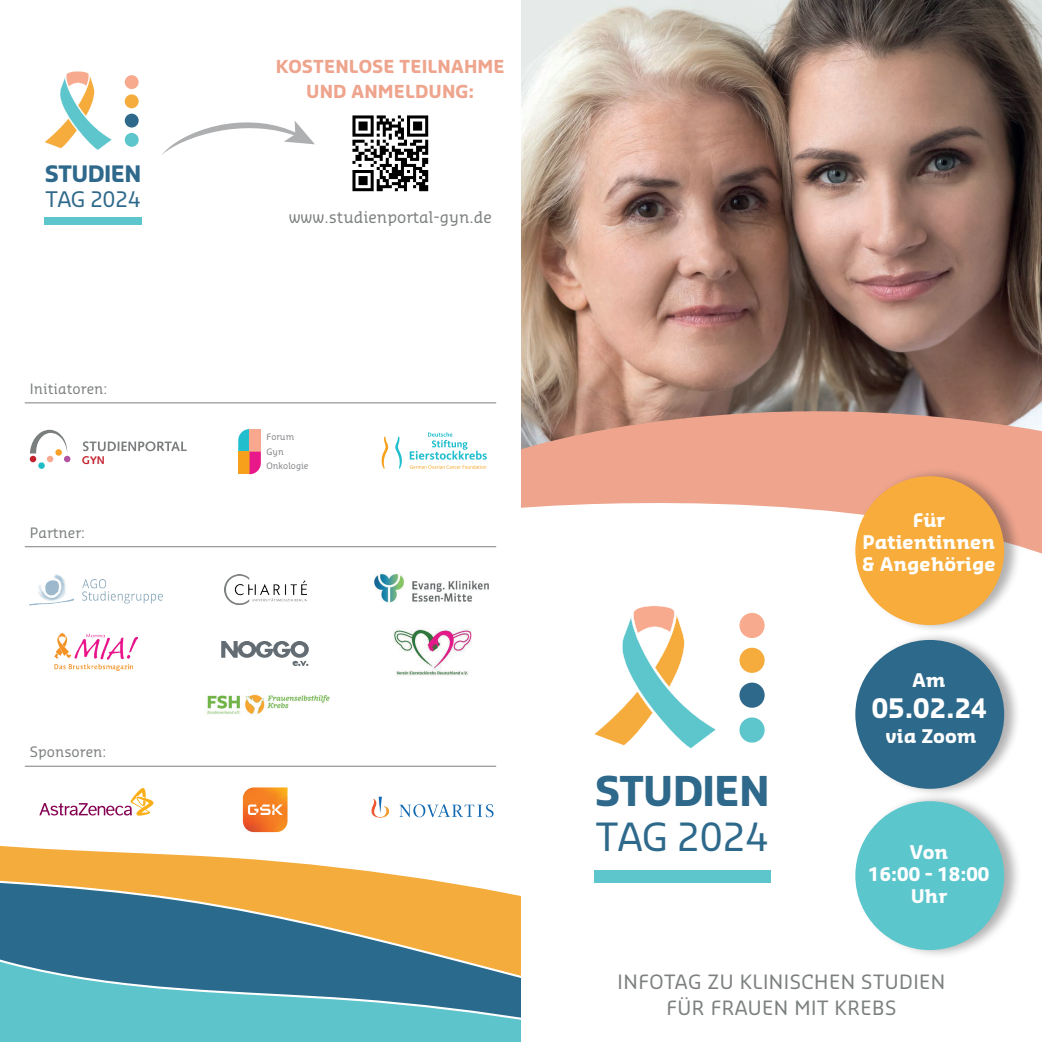
<style>
.page{position:relative;width:1042px;height:1042px;background:#fff}
.page>*{position:absolute;margin:0;border:0;box-sizing:border-box;transform-origin:0 0}
.t1{font:700 40.07px "Sansa Slab";letter-spacing:-.025em;color:#2e698b}
.t2{font:37.98px "Sansa Slab";letter-spacing:-.025em;color:#2e698b}
.t3{font:700 26.25px "Sansa Slab";color:#fff}
.t4{font:700 22.05px "Sansa Slab";letter-spacing:-.025em;color:#2e698b}
.t5{font:21px "Sansa Slab";letter-spacing:-.025em;color:#2e698b}
.t6{font:19.25px/26.2px "Sansa Slab";letter-spacing:.025em;color:#7c807f;text-align:center}
.t7{font:700 18.38px/22.1px "Sansa Slab";color:#fff;text-align:center}
.t8{font:700 17.5px/24.5px "Sansa Slab";letter-spacing:.005em;color:#eea48d;text-align:center}
.t9{font:15.75px "Sansa Slab";color:#7c807f}
.t10{font:14px "Sansa Slab";letter-spacing:.005em;color:#7c807f}
.t11{font:700 11.2px "Syntax";color:#c4212e}
.t12{font:8.58px/14.5px "Sansa Slab";color:#808285}
.s1{font-family:"Arial";font-size:28px}
</style>
<div class="page">
<svg style="left:0;top:790px;width:521px;height:116px"></svg>
<svg style="left:0;top:906px;width:521px;height:136px;background:#5c969a"></svg>
<img style="left:521px;top:0;width:521px;height:373px">
<div style="left:739px;top:682px;width:25px;height:26px;background:#2e698b;border-radius:50%"></div>
<div style="left:739px;top:648px;width:25px;height:25px;background:#f6ac3c;border-radius:50%"></div>
<div style="left:739px;top:613px;width:25px;height:25px;background:#f8aa8f;border-radius:50%"></div>
<div style="left:739px;top:717px;width:25px;height:25px;background:#5dc6cd;border-radius:50%"></div>
<div style="left:594px;top:870px;width:176px;height:12px;background:#5dc6cd"></div>
<svg style="left:594px;top:606px;width:122px;height:142px"></svg>
<svg style="left:521px;top:373px;width:521px;height:181px;fill:#eea48d"></svg>
<img style="left:352px;top:115px;width:77px;height:77px">
<div style="left:125px;top:114px;width:14px;height:14px;background:#2e698b;border-radius:50%"></div>
<div style="left:125px;top:94px;width:14px;height:14px;background:#f6ac3c;border-radius:50%"></div>
<div style="left:125px;top:75px;width:14px;height:14px;background:#f8aa8f;border-radius:50%"></div>
<div style="left:125px;top:133px;width:14px;height:14px;background:#5dc6cd;border-radius:50%"></div>
<div style="left:45px;top:217px;width:97px;height:7px;background:#5dc6cd"></div>
<svg style="left:44px;top:71px;width:68px;height:79px"></svg>
<svg style="left:238px;top:429px;width:23px;height:45px"></svg>
<svg style="left:83px;top:441px;width:104px;height:10px"></svg>
<div style="left:38px;top:462px;width:7px;height:7px;background:#23bdc5;border-radius:50%"></div>
<svg style="left:30px;top:430px;width:40px;height:32px"></svg>
<svg style="left:410px;top:432px;width:77px;height:37px"></svg>
<svg style="left:395px;top:436px;width:7px;height:33px"></svg>
<svg style="left:381px;top:436px;width:7px;height:33px"></svg>
<hr style="left:25px;top:402px;width:471px;height:1px;background:#7c807f">
<svg style="left:162px;top:121px;width:153px;height:34px"></svg>
<div style="left:854px;top:631px;width:167px;height:167px;background:#231f20;opacity:.35"></div>
<div style="left:855px;top:640px;width:149px;height:149px;background:#2d698b;border-radius:50%"></div>
<div style="left:854px;top:792px;width:168px;height:167px;background:#231f20;opacity:.35"></div>
<div style="left:855px;top:801px;width:149px;height:149px;background:#5cc6cd;border-radius:50%"></div>
<div style="left:854px;top:468px;width:167px;height:166px;background:#231f20;opacity:.35"></div>
<div style="left:855px;top:476px;width:149px;height:149px;background:#f7ac3c;border-radius:50%"></div>
<hr style="left:25px;top:546px;width:471px;height:1px;background:#7c807f">
<img style="left:30px;top:574px;width:133px;height:31px">
<img style="left:221px;top:641px;width:88px;height:25px">
<img style="left:224px;top:574px;width:82px;height:31px">
<img style="left:394px;top:628px;width:78px;height:47px">
<img style="left:207px;top:694px;width:123px;height:20px">
<img style="left:55px;top:633px;width:83px;height:37px">
<hr style="left:25px;top:766px;width:471px;height:1px;background:#7c807f">
<svg style="left:39px;top:788px;width:114px;height:27px"></svg>
<svg style="left:243px;top:787px;width:44px;height:45px;background:#f48c3f"></svg>
<img style="left:371px;top:795px;width:124px;height:23px">
<img style="left:374px;top:573px;width:115px;height:30px">
<p class="t4" style="left:45px;top:159px;width:98px">STUDIEN</p>
<p class="t5" style="left:45px;top:185px;width:97px">TAG 2024</p>
<p class="t10" style="left:30px;top:379px;width:79px">Initiatoren:</p>
<p class="t11" style="left:82px;top:454px;width:25px">GYN</p>
<p class="t10" style="left:30px;top:523px;width:57px">Partner:</p>
<p class="t10" style="left:30px;top:742px;width:78px">Sponsoren:</p>
<p class="t8" style="left:276px;top:53px;width:230px">KOSTENLOSE TEILNAHME<br>UND ANMELDUNG:</p>
<p class="t9" style="left:289px;top:206px;width:205px">www.studienportal-gyn.de</p>
<p class="t12" style="left:267px;top:429px;width:43px">Forum<br>Gyn<br>Onkologie</p>
<p class="t7" style="left:862px;top:508px;width:135px">Für<br>Patientinnen &amp; Angehörige</p>
<h1 class="t1" style="left:595px;top:764px;width:177px">STUDIEN</h1>
<h2 class="t2" style="left:596px;top:812px;width:174px">TAG 2024</h2>
<p class="t7" style="left:912px;top:668px;width:35px">Am</p>
<h3 class="t3" style="left:872px;top:691px;width:116px">05.02.2<span class="s1">4</span></h3>
<p class="t7" style="left:886px;top:724px;width:92px">via Zoom</p>
<p class="t7" style="left:868px;top:840px;width:123px">Von<br>16:00 - 18:00<br>Uhr</p>
<p class="t6" style="left:617px;top:967px;width:329px">INFOTAG ZU KLINISCHEN STUDIEN<br>FÜR FRAUEN MIT KREBS</p>
</div>
